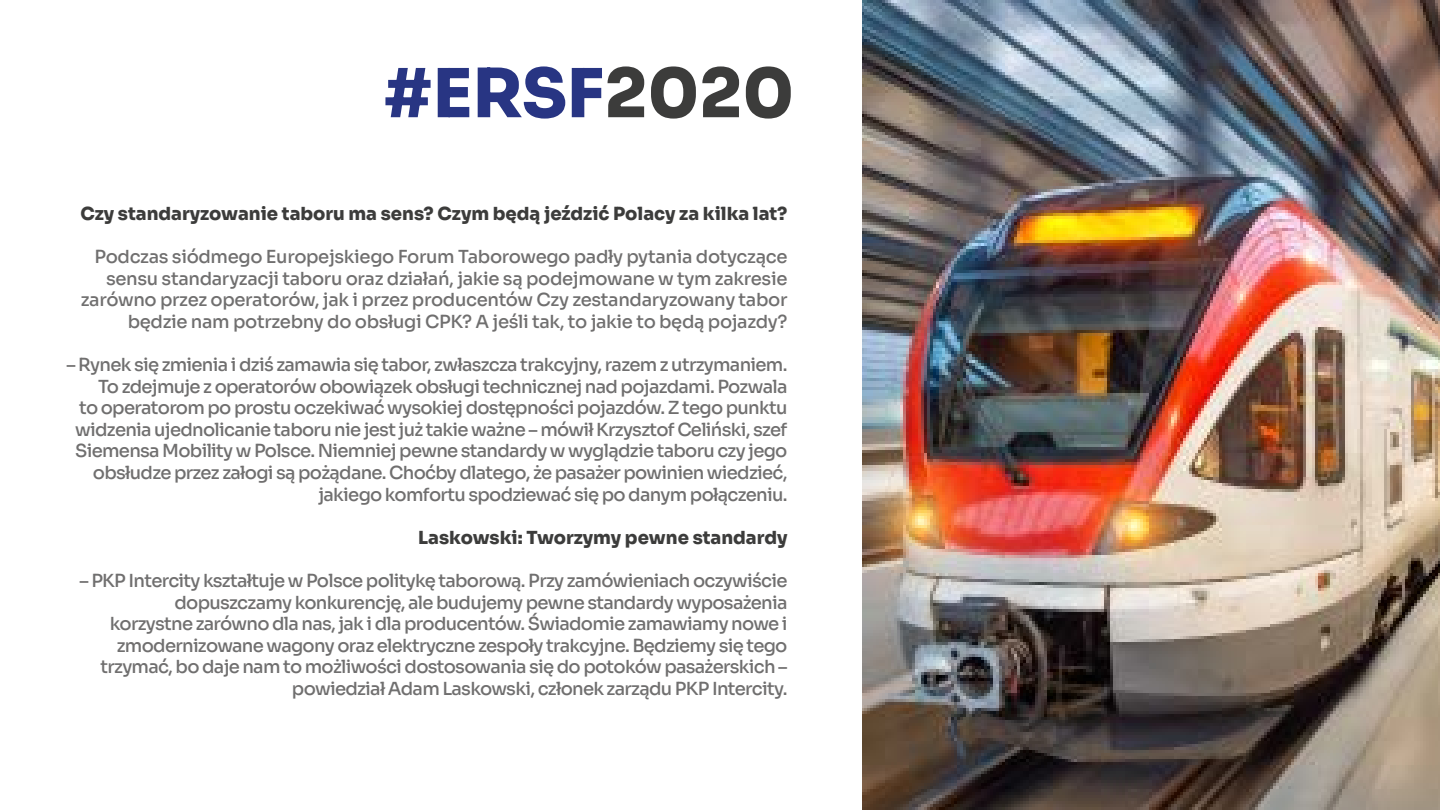
<style>
.page{position:relative;width:1440px;height:810px;background:#fff}
.page>*{position:absolute;margin:0;border:0;box-sizing:border-box;transform-origin:0 0}
.t1{font:800 67.5px "Sora";color:#283583}
.t2{font:500 18px/21.6px "Sora";letter-spacing:-.04em;color:#706f6f;text-align:right}
.t3{font:500 18px/21.6px "Sora";letter-spacing:-.02em;color:#706f6f;text-align:right}
.t4{font:800 18px "Sora";color:#3c3c3b}
.s1{color:#3c3c3b}
</style>
<div class="page">
<img style="left:862px;top:0;width:578px;height:810px">
<h1 class="t1" style="left:383px;top:38px;width:412px">#ERSF<span class="s1">2020</span></h1>
<p class="t4" style="left:80px;top:199px;width:709px">Czy standaryzowanie taboru ma sens? Czym będą jeździć Polacy za kilka lat?</p>
<p class="t3" style="left:81px;top:244px;width:708px">Podczas siódmego Europejskiego Forum Taborowego padły pytania dotyczące sensu standaryzacji taboru oraz działań, jakie są podejmowane w tym zakresie zarówno przez operatorów, jak i przez producentów Czy zestandaryzowany tabor będzie nam potrzebny do obsługi CPK? A jeśli tak, to jakie to będą pojazdy?</p>
<p class="t2" style="left:66px;top:352px;width:723px">– Rynek się zmienia i dziś zamawia się tabor, zwłaszcza trakcyjny, razem z utrzymaniem.<br>To zdejmuje z operatorów obowiązek obsługi technicznej nad pojazdami. Pozwala<br>to operatorom po prostu oczekiwać wysokiej dostępności pojazdów. Z tego punktu widzenia ujednolicanie taboru nie jest już takie ważne – mówił Krzysztof Celiński, szef Siemensa Mobility w Polsce. Niemniej pewne standardy w wyglądzie taboru czy jego obsłudze przez załogi są pożądane. Choćby dlatego, że pasażer powinien wiedzieć, jakiego komfortu spodziewać się po danym połączeniu.</p>
<p class="t4" style="left:418px;top:523px;width:371px">Laskowski: Tworzymy pewne standardy</p>
<p class="t2" style="left:79px;top:568px;width:710px">– PKP Intercity kształtuje w Polsce politykę taborową. Przy zamówieniach oczywiście dopuszczamy konkurencję, ale budujemy pewne standardy wyposażenia<br>korzystne zarówno dla nas, jak i dla producentów. Świadomie zamawiamy nowe i zmodernizowane wagony oraz elektryczne zespoły trakcyjne. Będziemy się tego trzymać, bo daje nam to możliwości dostosowania się do potoków pasażerskich – powiedział Adam Laskowski, członek zarządu PKP Intercity.</p>
</div>
